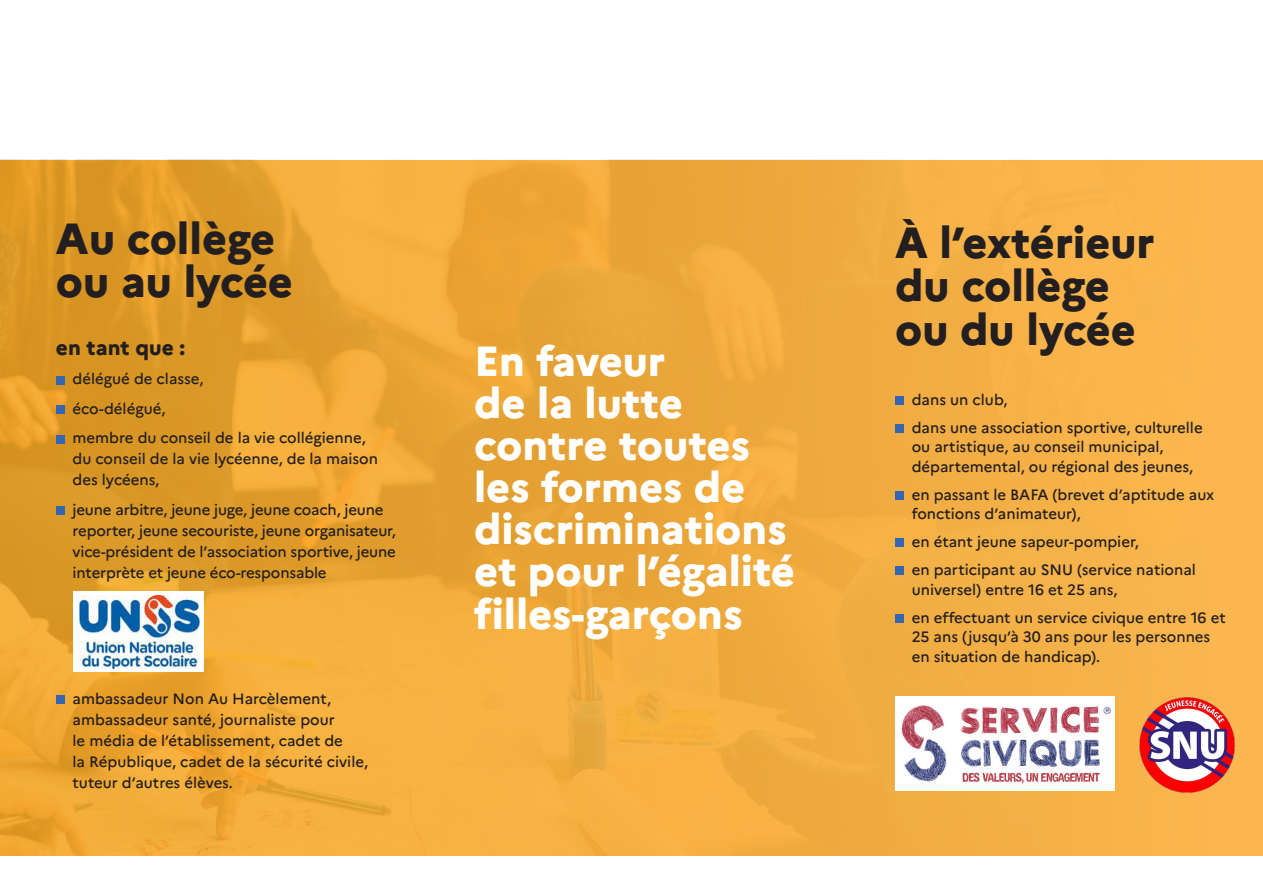
<style>
.page{position:relative;width:1263px;height:893px;background:#fff}
.page>*{position:absolute;margin:0;border:0;box-sizing:border-box;transform-origin:0 0}
.List_Paragraph{font:800 43.5px/43.5px "Marianne";color:#231f20}
.Heading_2{font:800 43.5px/43.5px "Marianne";color:#231f20}
.Heading_2-2{font:800 42px/42.3px "Marianne";color:#fff}
.Heading_2-3{font:800 21px "Marianne";color:#231f20}
.Heading_2-4{font:500 15px/21px "Marianne";letter-spacing:-.005em;color:#231f20}
.List_Paragraph-2{font:500 15px/19.5px "Marianne";color:#231f20}
</style>
<div class="page">
<img style="left:0;top:160px;width:1263px;height:696px">
<div style="left:895px;top:396px;width:9px;height:9px;background:#3566b1"></div>
<div style="left:895px;top:424px;width:9px;height:9px;background:#3566b1"></div>
<div style="left:895px;top:491px;width:9px;height:9px;background:#3566b1"></div>
<div style="left:895px;top:539px;width:9px;height:8px;background:#3566b1"></div>
<div style="left:895px;top:567px;width:9px;height:8px;background:#3566b1"></div>
<div style="left:895px;top:614px;width:9px;height:9px;background:#3566b1"></div>
<div style="left:56px;top:376px;width:8px;height:8px;background:#3566b1"></div>
<div style="left:56px;top:405px;width:8px;height:9px;background:#3566b1"></div>
<div style="left:56px;top:435px;width:8px;height:8px;background:#3566b1"></div>
<div style="left:56px;top:506px;width:8px;height:9px;background:#3566b1"></div>
<div style="left:56px;top:695px;width:8px;height:9px;background:#3566b1"></div>
<img style="left:1139px;top:698px;width:95px;height:94px">
<img style="left:895px;top:697px;width:219px;height:93px">
<div style="left:74px;top:591px;width:130px;height:81px;background:#fff"></div>
<img style="left:79px;top:596px;width:120px;height:72px">
<p class="Heading_2" style="left:56px;top:216px;width:239px">Au collège ou au lycée</p>
<p class="Heading_2-3" style="left:56px;top:334px;width:131px">en tant que :</p>
<p class="Heading_2-4" style="left:73px;top:368px;width:132px">délégué de classe,</p>
<p class="Heading_2-4" style="left:73px;top:398px;width:94px">éco-délégué,</p>
<p class="Heading_2-4" style="left:73px;top:427px;width:307px">membre du conseil de la vie collégienne, du conseil de la vie lycéenne, de la maison des lycéens,</p>
<p class="Heading_2-4" style="left:73px;top:499px;width:325px">jeune arbitre, jeune juge, jeune coach, jeune reporter, jeune secouriste, jeune organisateur, vice-président de l’association sportive, jeune interprète et jeune éco-responsable</p>
<p class="Heading_2-4" style="left:73px;top:688px;width:297px">ambassadeur Non Au Harcèlement, ambassadeur santé, journaliste pour<br>le média de l’établissement, cadet de<br>la République, cadet de la sécurité civile, tuteur d’autres élèves.</p>
<p class="Heading_2-2" style="left:474px;top:340px;width:322px">En faveur<br>de la lutte contre toutes les formes de discriminations et pour l’égalité filles-garçons</p>
<p class="List_Paragraph" style="left:895px;top:220px;width:261px">À l’extérieur du collège ou du lycée</p>
<p class="List_Paragraph-2" style="left:912px;top:389px;width:97px">dans un club,</p>
<p class="List_Paragraph-2" style="left:912px;top:417px;width:292px">dans une association sportive, culturelle ou artistique, au conseil municipal, départemental, ou régional des jeunes,</p>
<p class="List_Paragraph-2" style="left:912px;top:484px;width:304px">en passant le BAFA (brevet d’aptitude aux fonctions d’animateur),</p>
<p class="List_Paragraph-2" style="left:912px;top:532px;width:228px">en étant jeune sapeur-pompier,</p>
<p class="List_Paragraph-2" style="left:912px;top:560px;width:286px">en participant au SNU (service national universel) entre 16 et 25 ans,</p>
<p class="List_Paragraph-2" style="left:912px;top:607px;width:315px">en effectuant un service civique entre 16 et<br>25 ans (jusqu’à 30 ans pour les personnes en situation de handicap).</p>
</div>
